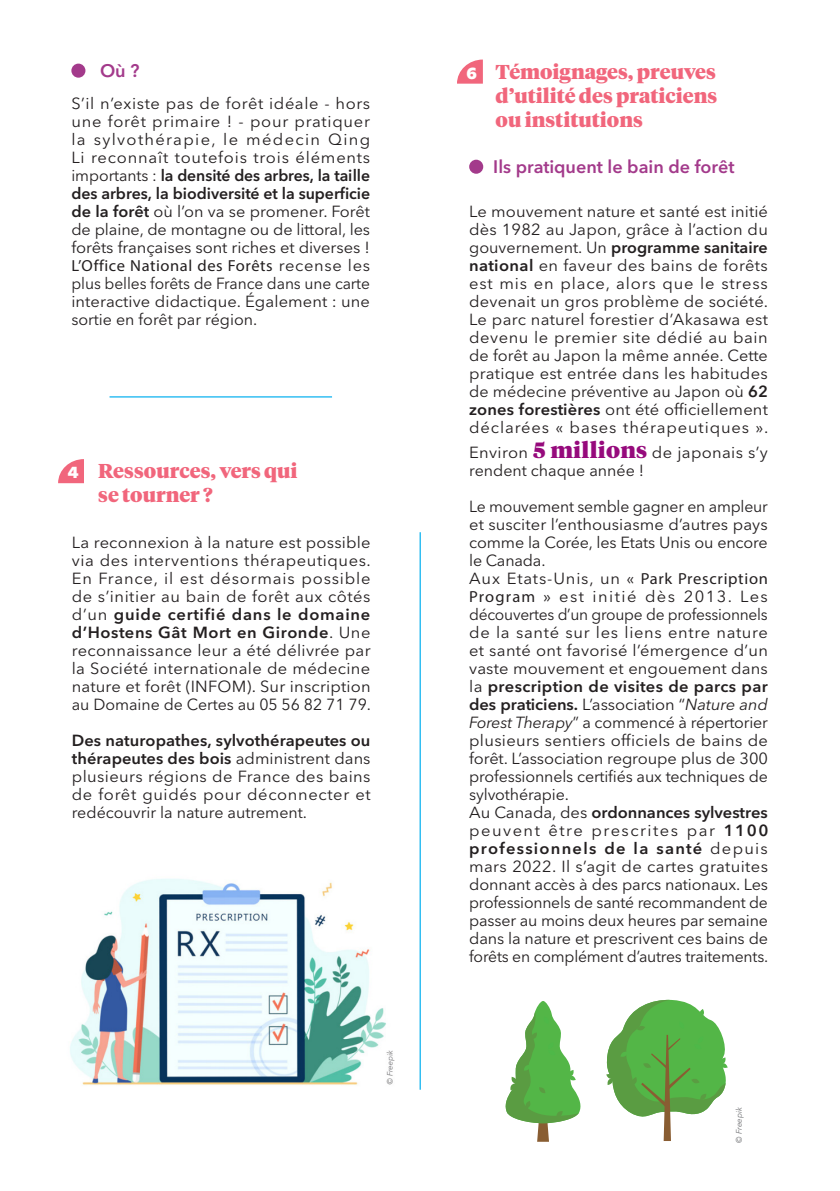
<style>
.page{position:relative;width:840px;height:1191px;background:#fff}
.page>*{position:absolute;margin:0;border:0;box-sizing:border-box;transform-origin:0 0}
.t1{font:900 20px/24px "Tiempos Headline";color:#f1667c;text-align:justify}
.t2{font:600 18px "Avenir Next LT Pro";color:#a33a8b}
.t3{font:16px/18px "Avenir Next LT Pro";color:#231f20;text-align:justify}
.t4{font:900 16px "Whyte";color:#fff}
.Paragraphe{font:italic 8px "Avenir Next LT Pro";color:#6c6d70}
.s1{font-weight:600}
.s2{font-family:"Myriad Pro"}
.s3{font-family:"Tiempos Headline";font-weight:900;font-size:22px;color:#960a7c}
.s4{font-style:italic}
</style>
<div class="page">
<hr style="left:419px;top:532px;width:2px;height:557px;background:#00aeef">
<hr style="left:109px;top:396px;width:223px;height:2px;background:#00aeef">
<div style="left:71px;top:64px;width:14px;height:14px;background:#a33a8b;border-radius:50%"></div>
<svg style="left:58px;top:459px;width:26px;height:24px"></svg>
<div style="left:469px;top:160px;width:14px;height:14px;background:#a33a8b;border-radius:50%"></div>
<svg style="left:457px;top:60px;width:25px;height:24px"></svg>
<img style="left:70px;top:879px;width:325px;height:206px">
<svg style="left:505px;top:1001px;width:76px;height:140px"></svg>
<svg style="left:606px;top:999px;width:121px;height:142px"></svg>
<p class="t2" style="left:100px;top:55px;width:41px">Où ?</p>
<p class="t3" style="left:71px;top:94px;width:300px">S’il n’existe pas de forêt idéale - hors une forêt primaire ! - pour pratiquer la sylvothérapie, le médecin Qing Li reconnaît toutefois trois éléments importants : <span class="s1">la densité des arbres, la taille des arbres, la biodiversité et la superficie de la forêt</span> où l’on va se promener. Forêt de plaine, de montagne ou de littoral, les forêts françaises sont riches et diverses !<br><span class="s2">L’Office National des Forêts</span> recense les plus belles forêts de France dans une carte interactive didactique. Également : une sortie en forêt par région.</p>
<p class="t1" style="left:98px;top:458px;width:201px">Ressources, vers qui</p>
<p class="t1" style="left:98px;top:482px;width:116px">se tourner ?</p>
<p class="t3" style="left:72px;top:533px;width:300px">La reconnexion à la nature est possible via des interventions thérapeutiques.<br>En France, il est désormais possible de s’initier au bain de forêt aux côtés d’un <span class="s1">guide certifié dans le domaine d’Hostens Gât Mort en Gironde</span>. Une reconnaissance leur a été délivrée par la Société internationale de médecine nature et forêt (INFOM). Sur inscription au Domaine de Certes au 05 56 82 71 79.</p>
<p class="t3" style="left:72px;top:731px;width:300px"><span class="s1">Des naturopathes, sylvothérapeutes ou thérapeutes des bois</span> administrent dans plusieurs régions de France des bains de forêt guidés pour déconnecter et redécouvrir la nature autrement.</p>
<p class="t4" style="left:68px;top:460px;width:13px">4</p>
<p class="t1" style="left:495px;top:59px;width:223px">Témoignages, preuves d’utilité des praticiens ou institutions</p>
<p class="t2" style="left:493px;top:151px;width:242px">Ils pratiquent le bain de forêt</p>
<p class="t3" style="left:469px;top:202px;width:301px">Le mouvement nature et santé est initié dès 1982 au Japon, grâce à l’action du gouvernement. Un <span class="s1">programme sanitaire national</span> en faveur des bains de forêts est mis en place, alors que le stress devenait un gros problème de société.<br>Le parc naturel forestier d’Akasawa est devenu le premier site dédié au bain de forêt au Japon la même année. Cette pratique est entrée dans les habitudes de médecine préventive au Japon où <span class="s1">62 zones forestières</span> ont été officiellement déclarées « bases thérapeutiques ».</p>
<p class="t3" style="left:469px;top:443px;width:300px">Environ <span class="s3">5 millions</span> de japonais s’y rendent chaque année !</p>
<p class="t3" style="left:469px;top:497px;width:300px">Le mouvement semble gagner en ampleur et susciter l’enthousiasme d’autres pays comme la Corée, les Etats Unis ou encore le Canada.</p>
<p class="t3" style="left:469px;top:569px;width:300px">Aux Etats-Unis, un « <span class="s2">Park Prescription Program</span> » est initié dès 2013. Les découvertes d’un groupe de professionnels de la santé sur les liens entre nature et santé ont favorisé l’émergence d’un vaste mouvement et engouement dans la <span class="s1">prescription de visites de parcs par des praticiens.</span> L’association “<span class="s4">Nature and Forest Therapy</span>” a commencé à répertorier plusieurs sentiers officiels de bains de forêt. L’association regroupe plus de 300 professionnels certifiés aux techniques de sylvothérapie.</p>
<p class="t3" style="left:469px;top:803px;width:300px">Au Canada, des <span class="s1">ordonnances sylvestres </span>peuvent être prescrites par <span class="s1">1100 professionnels de la santé</span> depuis mars 2022. Il s’agit de cartes gratuites donnant accès à des parcs nationaux. Les professionnels de santé recommandent de passer au moins deux heures par semaine dans la nature et prescrivent ces bains de forêts en complément d’autres traitements.</p>
<p class="t4" style="left:466px;top:60px;width:12px">6</p>
<p class="Paragraphe" style="left:734px;top:1142px;width:37px;rotate:-90deg">© Freepik</p>
</div>
